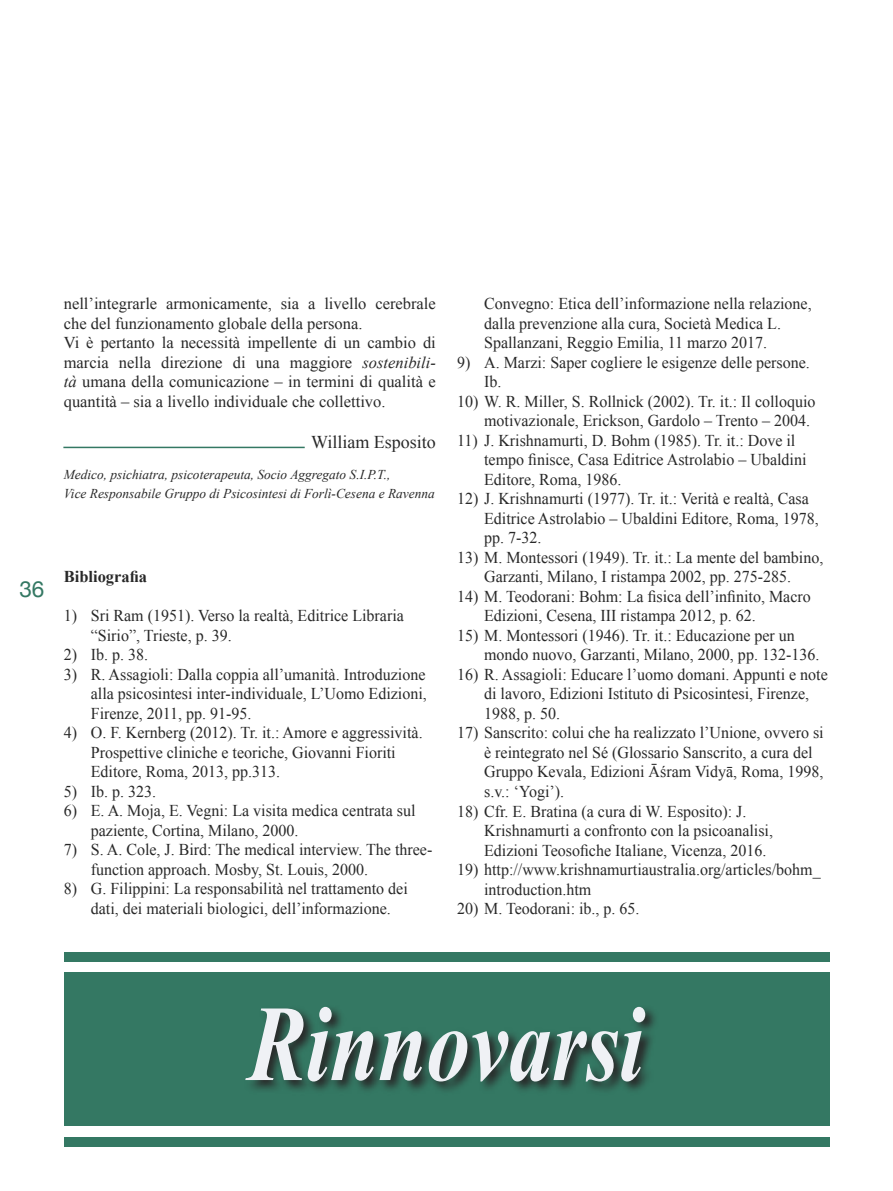
<style>
.page{position:relative;width:893px;height:1191px;background:#fff}
.page>*{position:absolute;margin:0;border:0;box-sizing:border-box;transform-origin:0 0}
.t1{font:italic 700 108px "Times New Roman";color:#eff1f5;scale:.8 1}
.t2{font:22.5px "Helvetica Neue";color:#347863}
.t3{font:18px "Times New Roman";color:#282828}
.t4{font:16.5px/19.5px "Times New Roman";color:#282828}
.t5{font:700 16.5px "Times New Roman";color:#282828}
.t6{font:italic 13.5px/19.5px "Times New Roman";color:#282828}
.s1{font-style:italic}
</style>
<div class="page">
<div style="left:64px;top:952px;width:765px;height:9px;background:#347863"></div>
<div style="left:64px;top:1137px;width:765px;height:9px;background:#347863"></div>
<div style="left:64px;top:972px;width:765px;height:154px;background:#347863"></div>
<svg style="left:251px;top:1008px;width:404px;height:83px"></svg>
<hr style="left:63px;top:447px;width:242px;height:1px;background:#347863">
<p class="t4" style="left:64px;top:294px;width:374px">nell’integrarle armonicamente, sia a livello cerebrale che del funzionamento globale della persona.<br>Vi è pertanto la necessità impellente di un cambio di marcia nella direzione di una maggiore <span class="s1">sostenibili&shy;tà</span> umana della comunicazione – in termini di qualità e quantità – sia a livello individuale che collettivo.</p>
<p class="t3" style="left:311px;top:430px;width:126px">William Esposito</p>
<p class="t6" style="left:64px;top:464px;width:372px">Medico, psichiatra, psicoterapeuta, Socio Aggregato S.I.P.T.,<br>Vice Responsabile Gruppo di Psicosintesi di Forlì-Cesena e Ravenna</p>
<h2 class="t2" style="left:19px;top:573px;width:27px">36</h2>
<p class="t5" style="left:64px;top:565px;width:85px">Bibliografia</p>
<p class="t4" style="left:91px;top:606px;width:315px;text-indent:-27px">1) Sri Ram (1951). Verso la realtà, Editrice Libraria “Sirio”, Trieste, p. 39.</p>
<p class="t4" style="left:64px;top:645px;width:86px">2) Ib. p. 38.</p>
<p class="t4" style="left:91px;top:664px;width:338px;text-align:justify;text-indent:-27px">3) R. Assagioli: Dalla coppia all’umanità. Introduzione alla psicosintesi inter-individuale, L’Uomo Edizioni, Firenze, 2011, pp. 91-95.</p>
<p class="t4" style="left:91px;top:723px;width:333px;text-indent:-27px">4) O. F. Kernberg (2012). Tr. it.: Amore e aggressività.<br>Prospettive cliniche e teoriche, Giovanni Fioriti<br>Editore, Roma, 2013, pp.313.</p>
<p class="t4" style="left:64px;top:781px;width:94px">5) Ib. p. 323.</p>
<p class="t4" style="left:91px;top:801px;width:326px;text-indent:-27px">6) E. A. Moja, E. Vegni: La visita medica centrata sul paziente, Cortina, Milano, 2000.</p>
<p class="t4" style="left:91px;top:840px;width:343px;text-indent:-27px">7) S. A. Cole, J. Bird: The medical interview. The three&shy;function approach. Mosby, St. Louis, 2000.</p>
<p class="t4" style="left:91px;top:879px;width:318px;text-indent:-27px">8) G. Filippini: La responsabilità nel trattamento dei dati, dei materiali biologici, dell’informazione.</p>
<p class="t4" style="left:484px;top:294px;width:329px">Convegno: Etica dell’informazione nella relazione, dalla prevenzione alla cura, Società Medica L.<br>Spallanzani, Reggio Emilia, 11 marzo 2017.</p>
<p class="t4" style="left:484px;top:352px;width:327px;text-indent:-27px">9) A. Marzi: Saper cogliere le esigenze delle persone.<br>Ib.</p>
<p class="t4" style="left:484px;top:391px;width:333px;text-indent:-27px">10) W. R. Miller, S. Rollnick (2002). Tr. it.: Il colloquio motivazionale, Erickson, Gardolo – Trento – 2004.</p>
<p class="t4" style="left:484px;top:430px;width:324px;text-indent:-27px">11) J. Krishnamurti, D. Bohm (1985). Tr. it.: Dove il tempo finisce, Casa Editrice Astrolabio – Ubaldini<br>Editore, Roma, 1986.</p>
<p class="t4" style="left:484px;top:489px;width:336px;text-indent:-27px">12) J. Krishnamurti (1977). Tr. it.: Verità e realtà, Casa<br>Editrice Astrolabio – Ubaldini Editore, Roma, 1978, pp. 7-32.</p>
<p class="t4" style="left:457px;top:547px;width:368px;text-align:center">13) M. Montessori (1949). Tr. it.: La mente del bambino,<br>Garzanti, Milano, I ristampa 2002, pp. 275-285.</p>
<p class="t4" style="left:484px;top:586px;width:328px;text-indent:-27px">14) M. Teodorani: Bohm: La fisica dell’infinito, Macro<br>Edizioni, Cesena, III ristampa 2012, p. 62.</p>
<p class="t4" style="left:484px;top:625px;width:337px;text-indent:-27px">15) M. Montessori (1946). Tr. it.: Educazione per un mondo nuovo, Garzanti, Milano, 2000, pp. 132-136.</p>
<p class="t4" style="left:484px;top:664px;width:345px;text-indent:-27px">16) R. Assagioli: Educare l’uomo domani. Appunti e note di lavoro, Edizioni Istituto di Psicosintesi, Firenze,<br>1988, p. 50.</p>
<p class="t4" style="left:484px;top:723px;width:341px;text-indent:-27px">17) Sanscrito: colui che ha realizzato l’Unione, ovvero si è reintegrato nel Sé (Glossario Sanscrito, a cura del Gruppo Kevala, Edizioni Āśram Vidyā, Roma, 1998, s.v.: ‘Yogi’).</p>
<p class="t4" style="left:484px;top:801px;width:290px;text-indent:-27px">18) Cfr. E. Bratina (a cura di W. Esposito): J.<br>Krishnamurti a confronto con la psicoanalisi,<br>Edizioni Teosofiche Italiane, Vicenza, 2016.</p>
<p class="t4" style="left:484px;top:859px;width:338px;text-indent:-27px">19) http://www.krishnamurtiaustralia.org/articles/bohm_ introduction.htm</p>
<p class="t4" style="left:457px;top:898px;width:184px">20) M. Teodorani: ib., p. 65.</p>
<h1 class="t1" style="left:248px;top:968px;width:496px">Rinnovarsi</h1>
</div>
